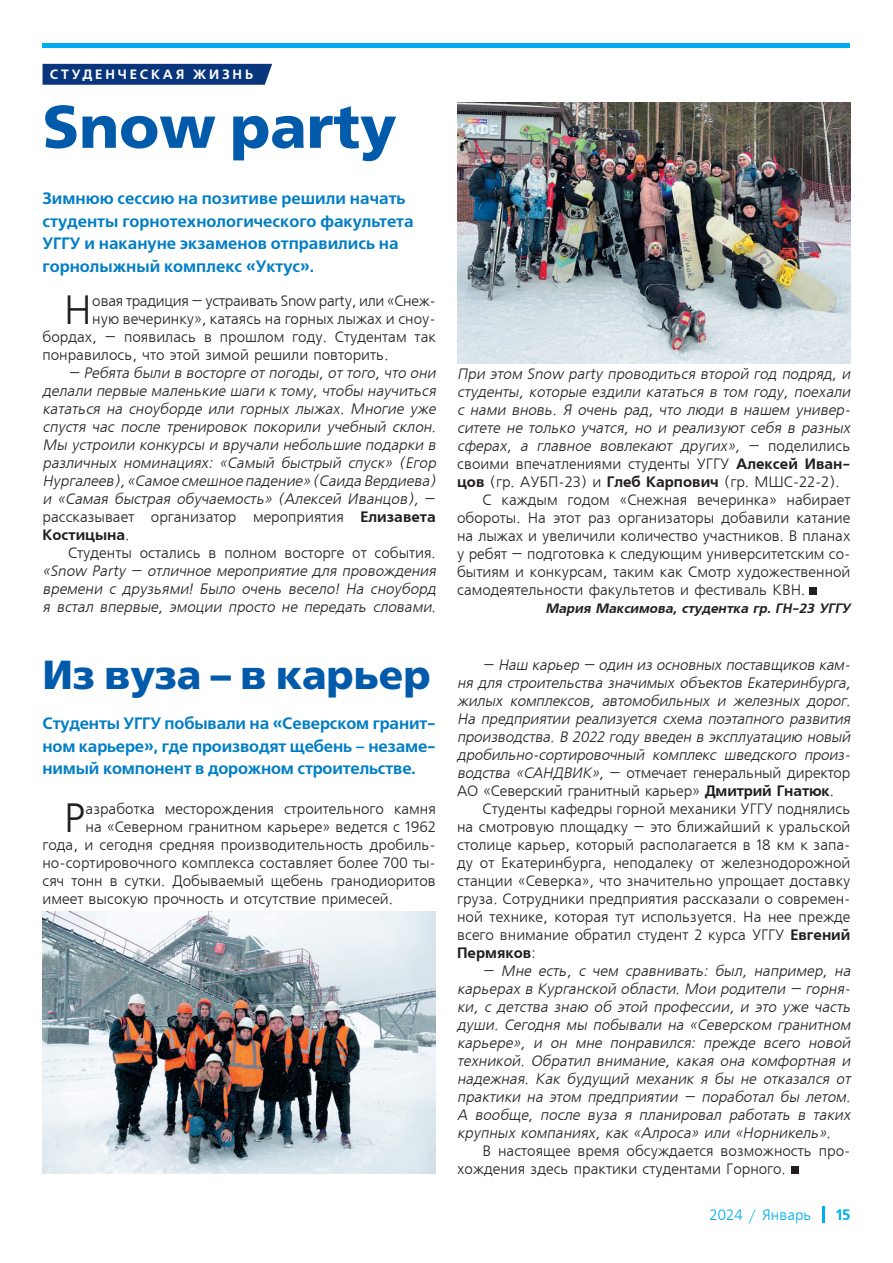
<style>
.page{position:relative;width:893px;height:1263px;background:#fff}
.page>*{position:absolute;margin:0;border:0;box-sizing:border-box;transform-origin:0 0}
.t1{font:700 60px "Free Set";color:#015aaa}
.t2{font:40.65px "Free Set CTT";color:#231f20}
.t3{font:700 40.5px "Free Set";color:#015aaa}
.t4{font:600 16.5px/22.5px "Free Set";color:#007ec5}
.t5{font:italic 15px/18px "Free Set CTT";color:#231f20}
.t6{font:15px/18px "Free Set CTT";color:#231f20;text-align:justify}
.t7{font:15px "Free Set CTT";letter-spacing:-.02em;color:#231f20}
.t8{font:15px "Free Set Cyrillic";color:#00aeef}
.t9{font:15px "Free Set Bold Cyrillic";color:#00aeef}
.t10{font:italic 13.5px "AXP Free Set C Bold";color:#231f20}
.t11{font:600 13.5px "Free Set";letter-spacing:.21em;color:#fff}
.s1{font-style:normal}
.s2{font-family:"AXP Free Set C Bold";font-style:normal}
.s3{font-family:"AXP Free Set C Bold"}
</style>
<div class="page">
<svg style="left:822px;top:1206px;width:2px;height:16px"></svg>
<hr style="left:43px;top:44px;width:807px;height:4px;background:#00aeef">
<div style="left:43px;top:64px;width:229px;height:21px;background:#08357c"></div>
<div style="left:809px;top:587px;width:8px;height:8px;background:#231f20"></div>
<div style="left:791px;top:1166px;width:8px;height:8px;background:#231f20"></div>
<img style="left:457px;top:103px;width:393px;height:261px">
<img style="left:43px;top:911px;width:393px;height:263px">
<p class="t11" style="left:50px;top:66px;width:205px">СТУДЕНЧЕСКАЯ ЖИЗНЬ</p>
<p class="t1" style="left:43px;top:91px;width:355px">Snow party</p>
<p class="t4" style="left:43px;top:188px;width:373px">Зимнюю сессию на позитиве решили начать студенты горнотехнологического факультета УГГУ и накануне экзаменов отправились на горнолыжный комплекс «Уктус».</p>
<p class="t2" style="left:64px;top:289px;width:30px">Н</p>
<p class="t7" style="left:92px;top:293px;width:345px">овая традиция – устраивать Snow party, или «Снеж-</p>
<p class="t6" style="left:92px;top:311px;width:345px">ную вечеринку», катаясь на горных лыжах и сноу-</p>
<p class="t6" style="left:43px;top:329px;width:395px">бордах, – появилась в прошлом году. Студентам так</p>
<p class="t6" style="left:43px;top:347px;width:348px">понравилось, что этой зимой решили повторить.</p>
<p class="t5" style="left:43px;top:365px;width:398px;text-indent:26px">– Ребята были в восторге от погоды, от того, что они делали первые маленькие шаги к тому, чтобы научиться кататься на сноуборде или горных лыжах. Многие уже спустя час после тренировок покорили учебный склон.<br>Мы устроили конкурсы и вручали небольшие подарки в различных номинациях: «Самый быстрый спуск» (Егор Нургалеев),«Самое смешное падение» (Саида Вердиева) и «Самая быстрая обучаемость» (Алексей Иванцов), <span class="s1">– рассказывает организатор мероприятия</span> <span class="s2">Елизавета Костицына</span><span class="s1">.</span></p>
<p class="t5" style="left:43px;top:545px;width:398px;text-indent:26px"><span class="s1">Студенты остались в полном восторге от события. </span>«Snow Party – отличное мероприятие для провождения времени с друзьями! Было очень весело! На сноуборд я встал впервые, эмоции просто не передать словами.</p>
<p class="t3" style="left:43px;top:651px;width:390px">Из вуза – в карьер</p>
<p class="t4" style="left:43px;top:713px;width:395px;text-align:justify">Студенты УГГУ побывали на «Северском гранит&shy;ном карьере», где производят щебень – незаме&shy;нимый компонент в дорожном строительстве.</p>
<p class="t2" style="left:64px;top:796px;width:23px">Р</p>
<p class="t6" style="left:86px;top:800px;width:352px">азработка месторождения строительного камня</p>
<p class="t6" style="left:86px;top:818px;width:352px">на «Северном гранитном карьере» ведется с 1962</p>
<p class="t6" style="left:43px;top:836px;width:395px">года, и сегодня средняя производительность дробиль-</p>
<p class="t6" style="left:43px;top:854px;width:395px">но-сортировочного комплекса составляет более 700 ты-</p>
<p class="t6" style="left:43px;top:872px;width:395px">сяч тонн в сутки. Добываемый щебень гранодиоритов</p>
<p class="t6" style="left:43px;top:890px;width:352px">имеет высокую прочность и отсутствие примесей.</p>
<p class="t5" style="left:457px;top:366px;width:398px">При этом Snow party проводиться второй год подряд, и студенты, которые ездили кататься в том году, поехали с нами вновь. Я очень рад, что люди в нашем универ&shy;ситете не только учатся, но и реализуют себя в разных сферах, а главное вовлекают других», <span class="s1">– п од ел и л и с ь своими впечатлениями студенты УГГУ</span> <span class="s2">Алексей Иван&shy;цов</span> <span class="s1">(гр. АУБП-23) и</span> <span class="s2">Глеб Карпович</span> <span class="s1">(гр. МШС-22-2).</span></p>
<p class="t6" style="left:457px;top:492px;width:395px;text-indent:26px">С каждым годом «Снежная вечеринка» набирает обороты. На этот раз организаторы добавили катание на лыжах и увеличили количество участников. В планах у ребят – подготовка к следующим университетским со&shy;бытиям и конкурсам, таким как Смотр художественной самодеятельности факультетов и фестиваль КВН.</p>
<p class="t10" style="left:545px;top:601px;width:309px">Мария Максимова, студентка гр. ГН-23 УГГУ</p>
<p class="t5" style="left:457px;top:656px;width:398px;text-indent:26px">– Наш карьер – один из основных поставщиков кам&shy;ня для строительства значимых объектов Екатеринбурга, жилых комплексов, автомобильных и железных дорог.<br>На предприятии реализуется схема поэтапного развития производства. В 2022 году введен в эксплуатацию новый дробильно-сортировочный комплекс шведского произ&shy;водства «САНДВИК», <span class="s1">– отмечает генеральный директор АО «Северский гранитный карьер»</span> <span class="s2">Дмитрий Гнатюк</span><span class="s1">.</span></p>
<p class="t6" style="left:457px;top:800px;width:395px;text-indent:26px">Студенты кафедры горной механики УГГУ поднялись на смотровую площадку – это ближайший к уральской столице карьер, который располагается в 18 км к запа&shy;ду от Екатеринбурга, неподалеку от железнодорожной станции «Северка», что значительно упрощает доставку груза. Сотрудники предприятия рассказали о современ&shy;ной технике, которая тут используется. На нее прежде всего внимание обратил студент 2 курса УГГУ <span class="s3">Евгений Пермяков</span>:</p>
<p class="t5" style="left:457px;top:962px;width:398px;text-align:justify;text-indent:26px">– Мне есть, с чем сравнивать: был, например, на карьерах в Курганской области. Мои родители – горня&shy;ки, с детства знаю об этой профессии, и это уже часть души. Сегодня мы побывали на «Северском гранитном карьере», и он мне понравился: прежде всего новой техникой. Обратил внимание, какая она комфортная и надежная. Как будущий механик я бы не отказался от практики на этом предприятии – поработал бы летом.<br>А вообще, после вуза я планировал работать в таких крупных компаниях, как «Алроса» или «Норникель»<span class="s1">.</span></p>
<p class="t6" style="left:457px;top:1142px;width:395px;text-indent:26px">В настоящее время обсуждается возможность про&shy;хождения здесь практики студентами Горного.</p>
<p class="t8" style="left:710px;top:1207px;width:104px">2024 / Январь</p>
<p class="t9" style="left:836px;top:1206px;width:17px">15</p>
</div>
